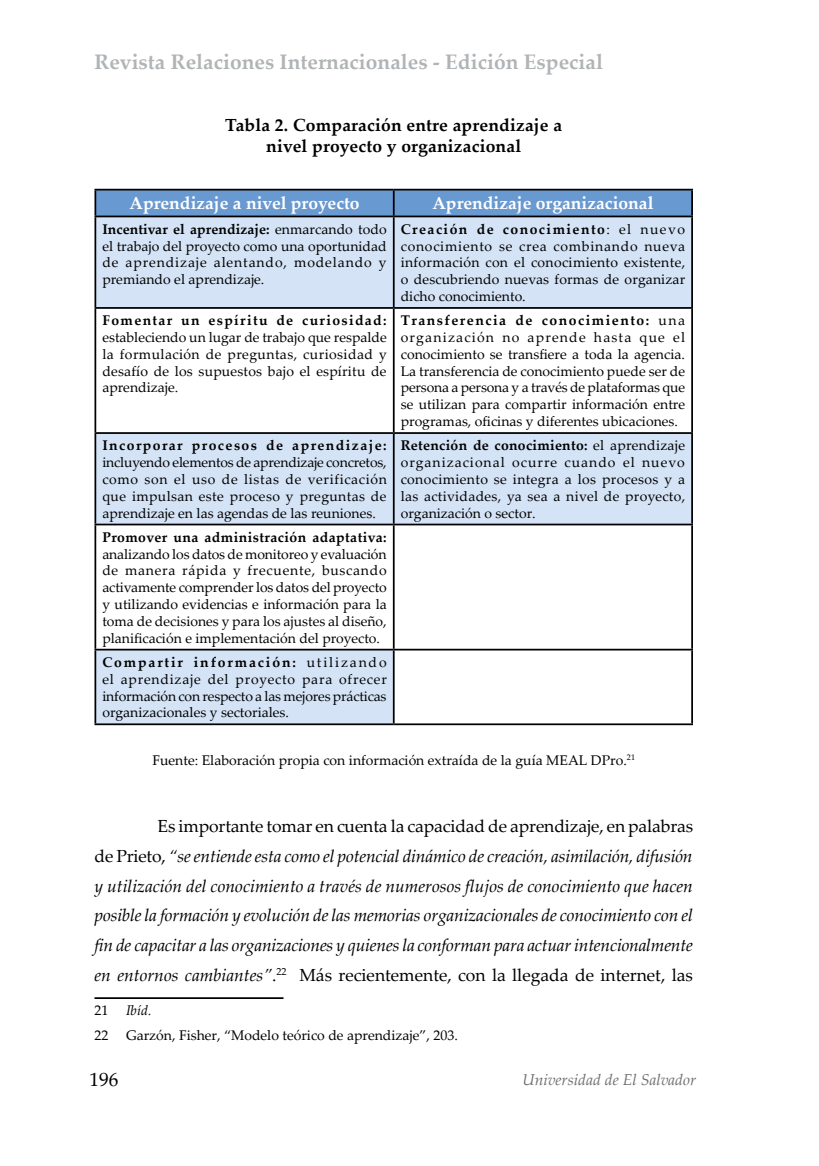
<style>
.page{position:relative;width:819px;height:1166px;background:#fff}
.page>*{position:absolute;margin:0;border:0;box-sizing:border-box;transform-origin:0 0}
.t1{font:700 21px "Palatino Linotype";color:#b1b4b6}
.t2{font:19.25px "Palatino Linotype";color:#000}
.t3{font:italic 17.5px/29.8px "Palatino Linotype";letter-spacing:-.01em;color:#000;text-align:justify}
.t4{font:700 17.5px/21px "Palatino Linotype";letter-spacing:.01em;color:#000;text-align:center}
.t5{font:700 17.5px "Palatino Linotype";color:#fff}
.t6{font:italic 15.75px "Palatino Linotype";color:#6d6e71}
.t7{font:14px/16.8px "Palatino Linotype";color:#000;text-align:justify}
.t8{font:700 14px "Palatino Linotype";letter-spacing:.095em;color:#000}
.t9{font:700 14px "Palatino Linotype";letter-spacing:.03em;color:#000}
.t10{font:italic 14px "Palatino Linotype";color:#000}
.s1{font-weight:700}
.s2{font-style:normal}
</style>
<div class="page">
<div style="left:96px;top:190px;width:595px;height:25px;background:#6999d1"></div>
<svg style="left:96px;top:217px;width:595px;height:506px"></svg>
<hr style="left:94px;top:309px;width:2px;height:123px;background:#000">
<hr style="left:393px;top:309px;width:2px;height:123px;background:#000">
<hr style="left:691px;top:309px;width:2px;height:123px;background:#000">
<hr style="left:94px;top:525px;width:2px;height:123px;background:#000">
<hr style="left:393px;top:525px;width:2px;height:123px;background:#000">
<hr style="left:691px;top:525px;width:2px;height:123px;background:#000">
<hr style="left:394px;top:648px;width:299px;height:2px;background:#000">
<hr style="left:691px;top:650px;width:2px;height:73px;background:#000">
<hr style="left:394px;top:723px;width:299px;height:2px;background:#000">
<hr style="left:94px;top:189px;width:300px;height:1px;background:#000">
<hr style="left:94px;top:190px;width:2px;height:25px;background:#000">
<hr style="left:94px;top:215px;width:300px;height:2px;background:#000">
<hr style="left:394px;top:189px;width:299px;height:1px;background:#000">
<hr style="left:393px;top:190px;width:2px;height:25px;background:#000">
<hr style="left:691px;top:190px;width:2px;height:25px;background:#000">
<hr style="left:394px;top:215px;width:299px;height:2px;background:#000">
<hr style="left:94px;top:217px;width:2px;height:90px;background:#000">
<hr style="left:94px;top:307px;width:300px;height:2px;background:#000">
<hr style="left:393px;top:217px;width:2px;height:90px;background:#000">
<hr style="left:691px;top:217px;width:2px;height:90px;background:#000">
<hr style="left:394px;top:307px;width:299px;height:2px;background:#000">
<hr style="left:94px;top:432px;width:300px;height:2px;background:#000">
<hr style="left:94px;top:434px;width:2px;height:89px;background:#000">
<hr style="left:94px;top:523px;width:300px;height:2px;background:#000">
<hr style="left:394px;top:432px;width:299px;height:2px;background:#000">
<hr style="left:393px;top:434px;width:2px;height:89px;background:#000">
<hr style="left:691px;top:434px;width:2px;height:89px;background:#000">
<hr style="left:394px;top:523px;width:299px;height:2px;background:#000">
<hr style="left:94px;top:648px;width:300px;height:2px;background:#000">
<hr style="left:94px;top:650px;width:2px;height:73px;background:#000">
<hr style="left:393px;top:650px;width:2px;height:73px;background:#000">
<hr style="left:94px;top:723px;width:300px;height:2px;background:#000">
<hr style="left:94px;top:997px;width:190px;height:2px;background:#000">
<h1 class="t1" style="left:94px;top:47px;width:510px">Revista Relaciones Internacionales - Edición Especial</h1>
<p class="t4" style="left:225px;top:114px;width:338px">Tabla 2. Comparación entre aprendizaje a nivel proyecto y organizacional</p>
<p class="t5" style="left:129px;top:191px;width:232px">Aprendizaje a nivel proyecto</p>
<p class="t5" style="left:432px;top:191px;width:223px">Aprendizaje organizacional</p>
<p class="t7" style="left:102px;top:220px;width:286px"><span class="s1">Incentivar el aprendizaje:</span> enmarcando todo el trabajo del proyecto como una oportunidad de aprendizaje alentando, modelando y premiando el aprendizaje.</p>
<p class="t7" style="left:401px;top:220px;width:286px"><span class="s1">Creación de conocimiento</span>: el nuevo conocimiento se crea combinando nueva información con el conocimiento existente, o descubriendo nuevas formas de organizar dicho conocimiento.</p>
<p class="t8" style="left:102px;top:310px;width:286px">Fomentar un espíritu de curiosidad:</p>
<p class="t7" style="left:102px;top:328px;width:286px">estableciendo un lugar de trabajo que respalde la formulación de preguntas, curiosidad y desafío de los supuestos bajo el espíritu de aprendizaje.</p>
<p class="t7" style="left:401px;top:311px;width:286px"><span class="s1">Transferencia de conocimiento:</span> una organización no aprende hasta que el conocimiento se transfiere a toda la agencia.<br>La transferencia de conocimiento puede ser de persona a persona y a través de plataformas que se utilizan para compartir información entre programas, oficinas y diferentes ubicaciones.</p>
<p class="t8" style="left:102px;top:435px;width:286px">Incorporar procesos de aprendizaje:</p>
<p class="t7" style="left:102px;top:453px;width:286px">incluyendo elementos de aprendizaje concretos, como son el uso de listas de verificación que impulsan este proceso y preguntas de aprendizaje en las agendas de las reuniones.</p>
<p class="t7" style="left:401px;top:436px;width:286px"><span class="s1">Retención de conocimiento:</span> el aprendizaje organizacional ocurre cuando el nuevo conocimiento se integra a los procesos y a las actividades, ya sea a nivel de proyecto, organización o sector.</p>
<p class="t9" style="left:102px;top:527px;width:286px">Promover una administración adaptativa:</p>
<p class="t7" style="left:102px;top:545px;width:286px">analizando los datos de monitoreo y evaluación de manera rápida y frecuente, buscando activamente comprender los datos del proyecto y utilizando evidencias e información para la toma de decisiones y para los ajustes al diseño, planificación e implementación del proyecto.</p>
<p class="t7" style="left:102px;top:653px;width:286px"><span class="s1">Compartir información:</span> utilizando el aprendizaje del proyecto para ofrecer información con respecto a las mejores prácticas organizacionales y sectoriales.</p>
<p class="t7" style="left:152px;top:751px;width:484px">Fuente: Elaboración propia con información extraída de la guía MEAL DPro.<sup>21</sup></p>
<p class="t3" style="left:94px;top:810px;width:600px;text-indent:63px"><span class="s2">Es importante tomar en cuenta la capacidad de aprendizaje, en palabras de Prieto,</span> “se entiende esta como el potencial dinámico de creación, asimilación, difusión y utilización del conocimiento a través de numerosos flujos de conocimiento que hacen posible la formación y evolución de las memorias organizacionales de conocimiento con el fin de capacitar a las organizaciones y quienes la conforman para actuar intencionalmente en entornos cambiantes”<span class="s2">.</span><sup>22</sup> <span class="s2">Más recientemente, con la llegada de internet, las</span></p>
<p class="t7" style="left:94px;top:1001px;width:15px">21</p>
<p class="t10" style="left:126px;top:1000px;width:27px">Ibíd.</p>
<p class="t7" style="left:94px;top:1026px;width:15px">22</p>
<p class="t7" style="left:126px;top:1026px;width:334px">Garzón, Fisher, “Modelo teórico de aprendizaje”, 203.</p>
<h2 class="t2" style="left:90px;top:1065px;width:30px">196</h2>
<p class="t6" style="left:522px;top:1068px;width:175px">Universidad de El Salvador</p>
</div>
